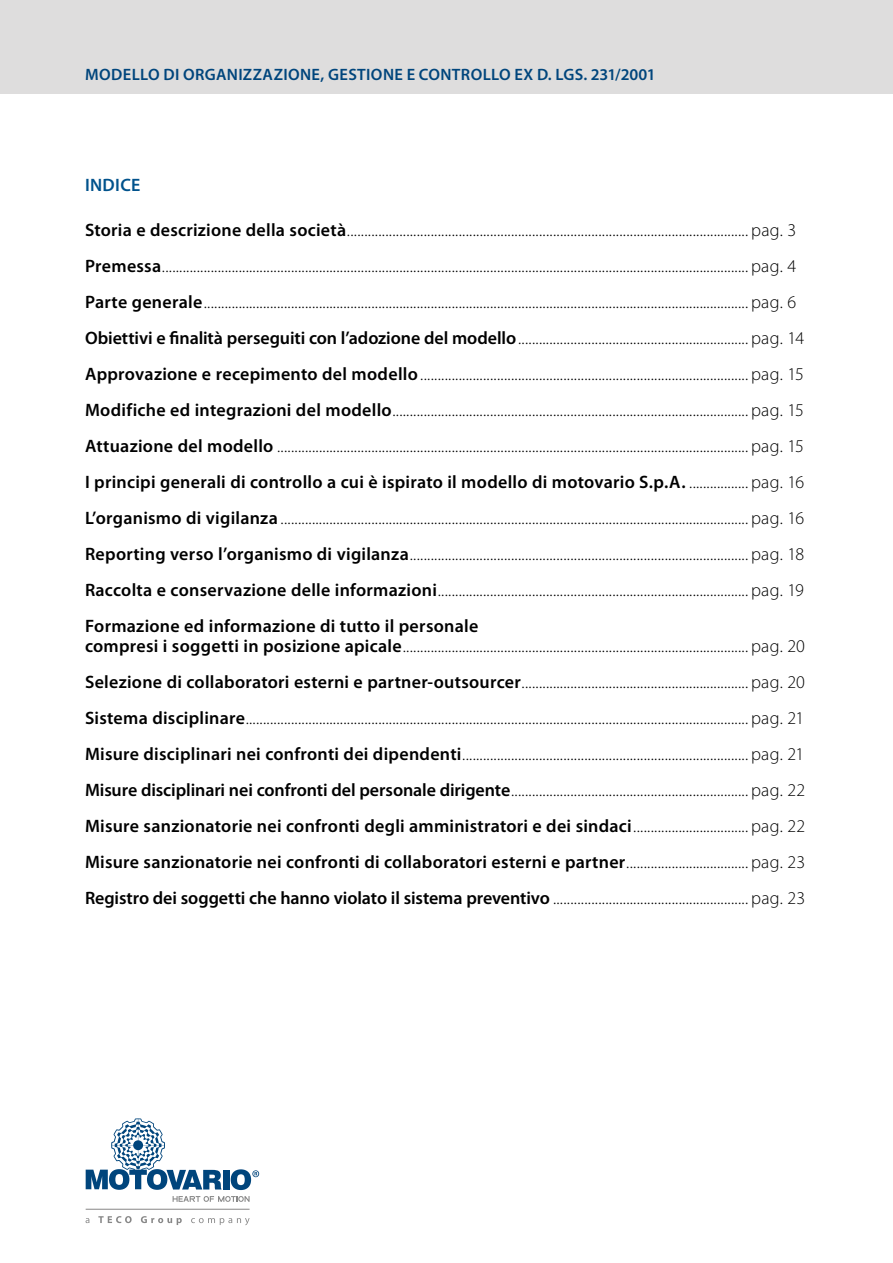
<style>
.page{position:relative;width:893px;height:1263px;background:#fff}
.page>*{position:absolute;margin:0;border:0;box-sizing:border-box;transform-origin:0 0}
.t1{font:300 18px/36px "Myriad Pro";letter-spacing:.015em;color:#000}
.t2{font:600 18px "Myriad Pro";letter-spacing:.02em;color:#00528c}
.t3{font:600 16.5px "Myriad Pro";letter-spacing:.02em;color:#00457c}
.s1{font-weight:600}
</style>
<div class="page">
<div style="left:0;top:0;width:893px;height:94px;background:#dedddd"></div>
<svg style="left:173px;top:1196px;width:77px;height:6px"></svg>
<div style="left:223px;top:1170px;width:6px;height:19px;background:#00457c"></div>
<svg style="left:231px;top:1169px;width:28px;height:21px"></svg>
<svg style="left:86px;top:1118px;width:135px;height:72px"></svg>
<hr style="left:86px;top:1209px;width:164px;height:1px;background:#878686">
<svg style="left:86px;top:1216px;width:164px;height:9px"></svg>
<p class="t3" style="left:85px;top:66px;width:572px">MODELLO DI ORGANIZZAZIONE, GESTIONE E CONTROLLO EX D. LGS. 231/2001</p>
<p class="t2" style="left:85px;top:175px;width:57px">INDICE</p>
<p class="t1" style="left:85px;top:212px;width:721px"><span class="s1">Storia e descrizione della società</span>................................................................................................................... pag. 3<br><span class="s1">Premessa</span>........................................................................................................................................................................ pag. 4<br><span class="s1">Parte generale</span>............................................................................................................................................................ pag. 6<br><span class="s1">Obiettivi e finalità perseguiti con l’adozione del modello</span>.................................................................. pag. 14<br><span class="s1">Approvazione e recepimento del modello</span>.............................................................................................. pag. 15<br><span class="s1">Modifiche ed integrazioni del modello</span>...................................................................................................... pag. 15<br><span class="s1">Attuazione del modello</span> ....................................................................................................................................... pag. 15<br><span class="s1">I principi generali di controllo a cui è ispirato il modello di motovario S.p.A.</span> ................. pag. 16<br><span class="s1">L’organismo di vigilanza</span> ...................................................................................................................................... pag. 16<br><span class="s1">Reporting verso l’organismo di vigilanza</span>................................................................................................. pag. 18<br><span class="s1">Raccolta e conservazione delle informazioni</span>......................................................................................... pag. 19<br><span class="s1">Formazione ed informazione di tutto il personale</span></p>
<p class="t1" style="left:85px;top:628px;width:722px;text-align:justify"><span class="s1">compresi i soggetti in posizione apicale</span>................................................................................................... pag. 20<br><span class="s1">Selezione di collaboratori esterni e partner-outsourcer</span>................................................................. pag. 20<br><span class="s1">Sistema disciplinare</span>................................................................................................................................................ pag. 21<br><span class="s1">Misure disciplinari nei confronti dei dipendenti</span>.................................................................................. pag. 21<br><span class="s1">Misure disciplinari nei confronti del personale dirigente</span>.................................................................... pag. 22<br><span class="s1">Misure sanzionatorie nei confronti degli amministratori e dei sindaci</span>................................. pag. 22<br><span class="s1">Misure sanzionatorie nei confronti di collaboratori esterni e partner</span>................................... pag. 23<br><span class="s1">Registro dei soggetti che hanno violato il sistema preventivo</span> ........................................................ pag. 23</p>
</div>
